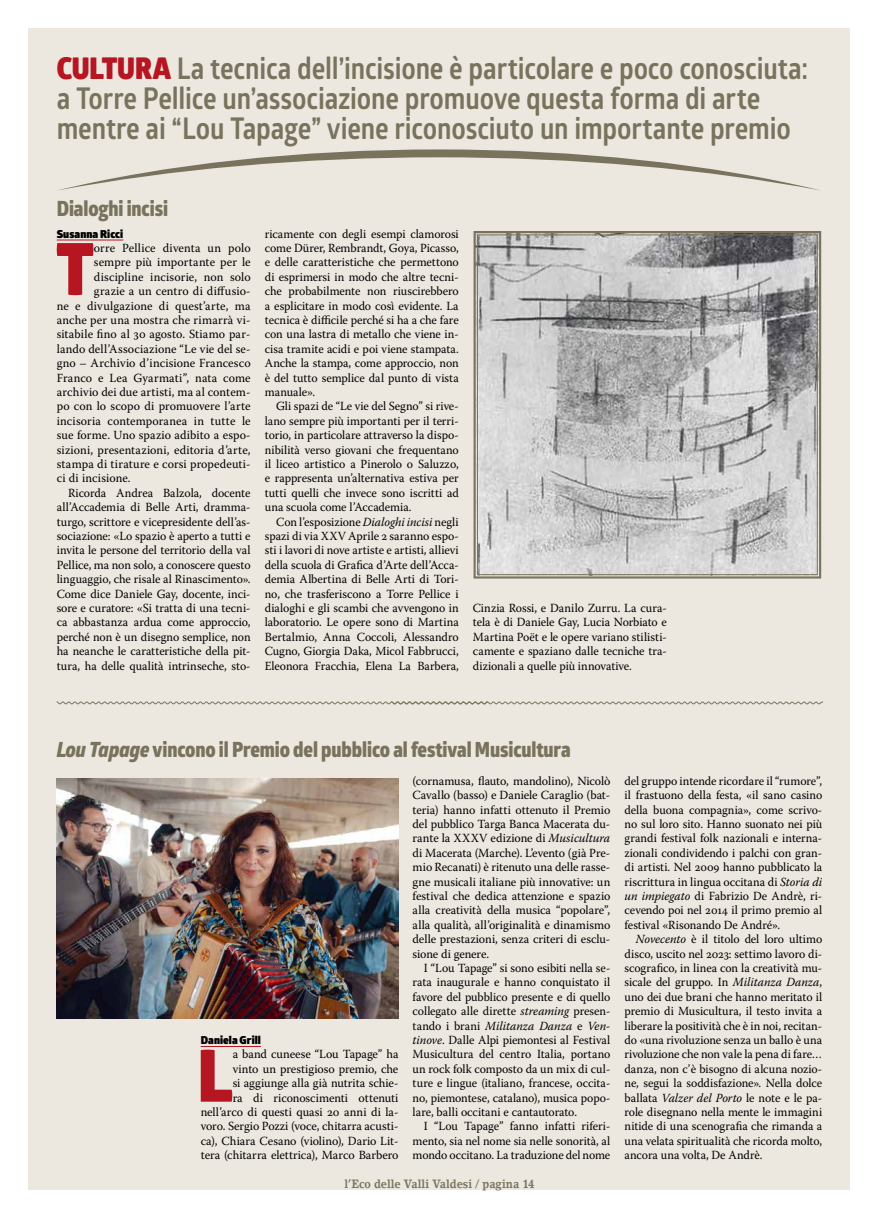
<style>
.page{position:relative;width:879px;height:1219px;background:#fff}
.page>*{position:absolute;margin:0;border:0;box-sizing:border-box;transform-origin:0 0}
.t1{font:900 72.4px "Glober";color:#b51621;scale:.88 1}
.t2{font:700 30px/30px "Glober";letter-spacing:-.005em;color:#79735d;scale:.88 1}
.t3{font:800 21px "Glober";letter-spacing:-.005em;color:#79735d;scale:.88 1}
.t4{font:12.4px/14.4px "Warnock Pro";color:#000;text-align:justify;scale:.96 1}
.t5{font:12.4px/14.4px "Warnock Pro";color:#000;text-align:right}
.t6{font:12.4px "Warnock Pro";letter-spacing:.02em;color:#000}
.t7{font:700 12px "Lino Letter Std";letter-spacing:-.005em;color:#79735d;scale:.88 1}
.t8{font:900 11px "Glober";letter-spacing:.01em;color:#000}
.s1{font-weight:900;color:#b51621}
.s2{font-style:italic}
</style>
<div class="page">
<div style="left:28px;top:28px;width:821px;height:1162px;background:#ece8e0"></div>
<hr style="left:57px;top:240px;width:66px;height:1px;background:#b51621">
<svg style="left:58px;top:149px;width:762px;height:42px"></svg>
<svg style="left:473px;top:231px;width:349px;height:348px;background:#bab9b9"></svg>
<div style="left:477px;top:235px;width:340px;height:340px;border:1px solid #79735d"></div>
<hr style="left:201px;top:1046px;width:60px;height:1px;background:#b51621">
<svg style="left:56px;top:701px;width:767px;height:4px"></svg>
<img style="left:57px;top:778px;width:341px;height:240px">
<h2 class="t2" style="left:57px;top:52px;width:855px"><span class="s1">CULTURA</span> La tecnica dell’incisione è particolare e poco conosciuta: a Torre Pellice un’associazione promuove questa forma di arte mentre ai “Lou Tapage” viene riconosciuto un importante premio</h2>
<h3 class="t3" style="left:57px;top:193px;width:128px">Dialoghi incisi</h3>
<p class="t8" style="left:57px;top:225px;width:68px">Susanna Ricci</p>
<h1 class="t1" style="left:56px;top:214px;width:44px">T</h1>
<p class="t5" style="left:94px;top:241px;width:158px">orre Pellice diventa un polo</p>
<p class="t5" style="left:94px;top:255px;width:158px">sempre più importante per le</p>
<p class="t5" style="left:94px;top:269px;width:158px">discipline incisorie, non solo</p>
<p class="t6" style="left:94px;top:284px;width:158px">grazie a un centro di diffusio-</p>
<p class="t5" style="left:57px;top:298px;width:195px">ne e divulgazione di quest’arte, ma</p>
<p class="t5" style="left:57px;top:313px;width:195px">anche per una mostra che rimarrà vi-</p>
<p class="t5" style="left:57px;top:327px;width:195px">sitabile fino al 30 agosto. Stiamo par-</p>
<p class="t5" style="left:57px;top:341px;width:195px">lando dell’Associazione “Le vie del se-</p>
<p class="t5" style="left:57px;top:356px;width:195px">gno – Archivio d’incisione Francesco</p>
<p class="t5" style="left:57px;top:370px;width:195px">Franco e Lea Gyarmati”, nata come</p>
<p class="t5" style="left:57px;top:385px;width:195px">archivio dei due artisti, ma al contem-</p>
<p class="t5" style="left:57px;top:399px;width:195px">po con lo scopo di promuovere l’arte</p>
<p class="t5" style="left:57px;top:413px;width:195px">incisoria contemporanea in tutte le</p>
<p class="t5" style="left:57px;top:428px;width:195px">sue forme. Uno spazio adibito a espo-</p>
<p class="t5" style="left:57px;top:442px;width:195px">sizioni, presentazioni, editoria d’arte,</p>
<p class="t5" style="left:57px;top:457px;width:195px">stampa di tirature e corsi propedeuti-</p>
<p class="t5" style="left:57px;top:471px;width:75px">ci di incisione.</p>
<p class="t4" style="left:68px;top:485px;width:192px">Ricorda Andrea Balzola, docente</p>
<p class="t4" style="left:57px;top:500px;width:203px">all’Accademia di Belle Arti, dramma-</p>
<p class="t4" style="left:57px;top:514px;width:203px">turgo, scrittore e vicepresidente dell’as-</p>
<p class="t4" style="left:57px;top:529px;width:203px">sociazione: «Lo spazio è aperto a tutti e</p>
<p class="t4" style="left:57px;top:543px;width:203px">invita le persone del territorio della val</p>
<p class="t4" style="left:57px;top:557px;width:203px">Pellice, ma non solo, a conoscere questo</p>
<p class="t4" style="left:57px;top:572px;width:203px">linguaggio, che risale al Rinascimento».</p>
<p class="t4" style="left:57px;top:586px;width:203px">Come dice Daniele Gay, docente, inci-</p>
<p class="t4" style="left:57px;top:601px;width:203px">sore e curatore: «Si tratta di una tecni-</p>
<p class="t4" style="left:57px;top:615px;width:203px">ca abbastanza ardua come approccio,</p>
<p class="t4" style="left:57px;top:629px;width:203px">perché non è un disegno semplice, non</p>
<p class="t4" style="left:57px;top:644px;width:203px">ha neanche le caratteristiche della pit-</p>
<p class="t4" style="left:57px;top:658px;width:203px">tura, ha delle qualità intrinseche, sto-</p>
<p class="t4" style="left:265px;top:226px;width:203px">ricamente con degli esempi clamorosi come Dürer, Rembrandt, Goya, Picasso, e delle caratteristiche che permettono di esprimersi in modo che altre tecni&shy;che probabilmente non riuscirebbero a esplicitare in modo così evidente. La tecnica è difficile perché si ha a che fare con una lastra di metallo che viene in&shy;cisa tramite acidi e poi viene stampata.<br>Anche la stampa, come approccio, non è del tutto semplice dal punto di vista manuale».</p>
<p class="t4" style="left:265px;top:399px;width:203px;text-indent:11px">Gli spazi de “Le vie del Segno” si rive&shy;lano sempre più importanti per il terri&shy;torio, in particolare attraverso la dispo&shy;nibilità verso giovani che frequentano il liceo artistico a Pinerolo o Saluzzo, e rappresenta un’alternativa estiva per tutti quelli che invece sono iscritti ad una scuola come l’Accademia.</p>
<p class="t4" style="left:265px;top:514px;width:204px;text-indent:11px">Con l’esposizione <span class="s2">Dialoghi incisi</span> negli spazi di via XXV Aprile 2 saranno espo&shy;sti i lavori di nove artiste e artisti, allievi della scuola di Grafica d’Arte dell’Acca&shy;demia Albertina di Belle Arti di Tori&shy;no, che trasferiscono a Torre Pellice i dialoghi e gli scambi che avvengono in laboratorio. Le opere sono di Martina Bertalmio, Anna Coccoli, Alessandro Cugno, Giorgia Daka, Micol Fabbrucci, Eleonora Fracchia, Elena La Barbera,</p>
<p class="t4" style="left:473px;top:601px;width:203px">Cinzia Rossi, e Danilo Zurru. La cura&shy;tela è di Daniele Gay, Lucia Norbiato e Martina Poёt e le opere variano stilisti&shy;camente e spaziano dalle tecniche tra&shy;dizionali a quelle più innovative.</p>
<h3 class="t3" style="left:57px;top:734px;width:585px"><span class="s2">Lou Tapage</span> vincono il Premio del pubblico al festival Musicultura</h3>
<p class="t8" style="left:201px;top:1032px;width:62px">Daniela Grill</p>
<h1 class="t1" style="left:198px;top:1020px;width:41px">L</h1>
<p class="t5" style="left:201px;top:1047px;width:199px">a band cuneese “Lou Tapage” ha<br>vinto un prestigioso premio, che<br>si aggiunge alla già nutrita schie-<br>ra di riconoscimenti ottenuti nell’arco di questi quasi 20 anni di la&shy;voro. Sergio Pozzi (voce, chitarra acusti&shy;ca), Chiara Cesano (violino), Dario Lit&shy;tera (chitarra elettrica), Marco Barbero</p>
<p class="t5" style="left:413px;top:773px;width:199px;text-align:justify">(cornamusa, flauto, mandolino), Nicolò Cavallo (basso) e Daniele Caraglio (bat&shy;teria) hanno infatti ottenuto il Premio del pubblico Targa Banca Macerata du&shy;rante la XXXV edizione di <span class="s2">Musicultura </span>di Macerata (Marche). L’evento (già Pre&shy;mio Recanati) è ritenuto una delle rasse&shy;gne musicali italiane più innovative: un festival che dedica attenzione e spazio alla creatività della musica “popolare”, alla qualità, all’originalità e dinamismo delle prestazioni, senza criteri di esclu&shy;sione di genere.</p>
<p class="t4" style="left:413px;top:961px;width:207px;text-indent:11px">I “Lou Tapage” si sono esibiti nella se&shy;rata inaugurale e hanno conquistato il favore del pubblico presente e di quello collegato alle dirette <span class="s2">streaming</span> presen&shy;tando i brani <span class="s2">Militanza Danza</span> e <span class="s2">Ven&shy;tinove</span>. Dalle Alpi piemontesi al Festival Musicultura del centro Italia, portano un rock folk composto da un mix di cul&shy;ture e lingue (italiano, francese, occita&shy;no, piemontese, catalano), musica popo&shy;lare, balli occitani e cantautorato.</p>
<p class="t4" style="left:413px;top:1119px;width:207px;text-indent:11px">I “Lou Tapage” fanno infatti riferi&shy;mento, sia nel nome sia nelle sonorità, al mondo occitano. La traduzione del nome</p>
<p class="t7" style="left:344px;top:1176px;width:217px">l’Eco delle Valli Valdesi / pagina 14</p>
<p class="t4" style="left:624px;top:773px;width:207px">del gruppo intende ricordare il “rumore”, il frastuono della festa, «il sano casino della buona compagnia», come scrivo&shy;no sul loro sito. Hanno suonato nei più grandi festival folk nazionali e interna&shy;zionali condividendo i palchi con gran&shy;di artisti. Nel 2009 hanno pubblicato la riscrittura in lingua occitana di <span class="s2">Storia di un impiegato</span> di Fabrizio De Andrè, ri&shy;cevendo poi nel 2014 il primo premio al festival «Risonando De André».</p>
<p class="t4" style="left:624px;top:932px;width:207px;text-indent:11px"><span class="s2">Novecento</span> è il titolo del loro ultimo disco, uscito nel 2023: settimo lavoro di&shy;scografico, in linea con la creatività mu&shy;sicale del gruppo. In <span class="s2">Militanza Danza</span>, uno dei due brani che hanno meritato il premio di Musicultura, il testo invita a liberare la positività che è in noi, recitan&shy;do «una rivoluzione senza un ballo è una rivoluzione che non vale la pena di fare… danza, non c’è bisogno di alcuna nozio&shy;ne, segui la soddisfazione». Nella dolce ballata <span class="s2">Valzer del Porto</span> le note e le pa&shy;role disegnano nella mente le immagini nitide di una scenografia che rimanda a una velata spiritualità che ricorda molto, ancora una volta, De Andrè.</p>
</div>
